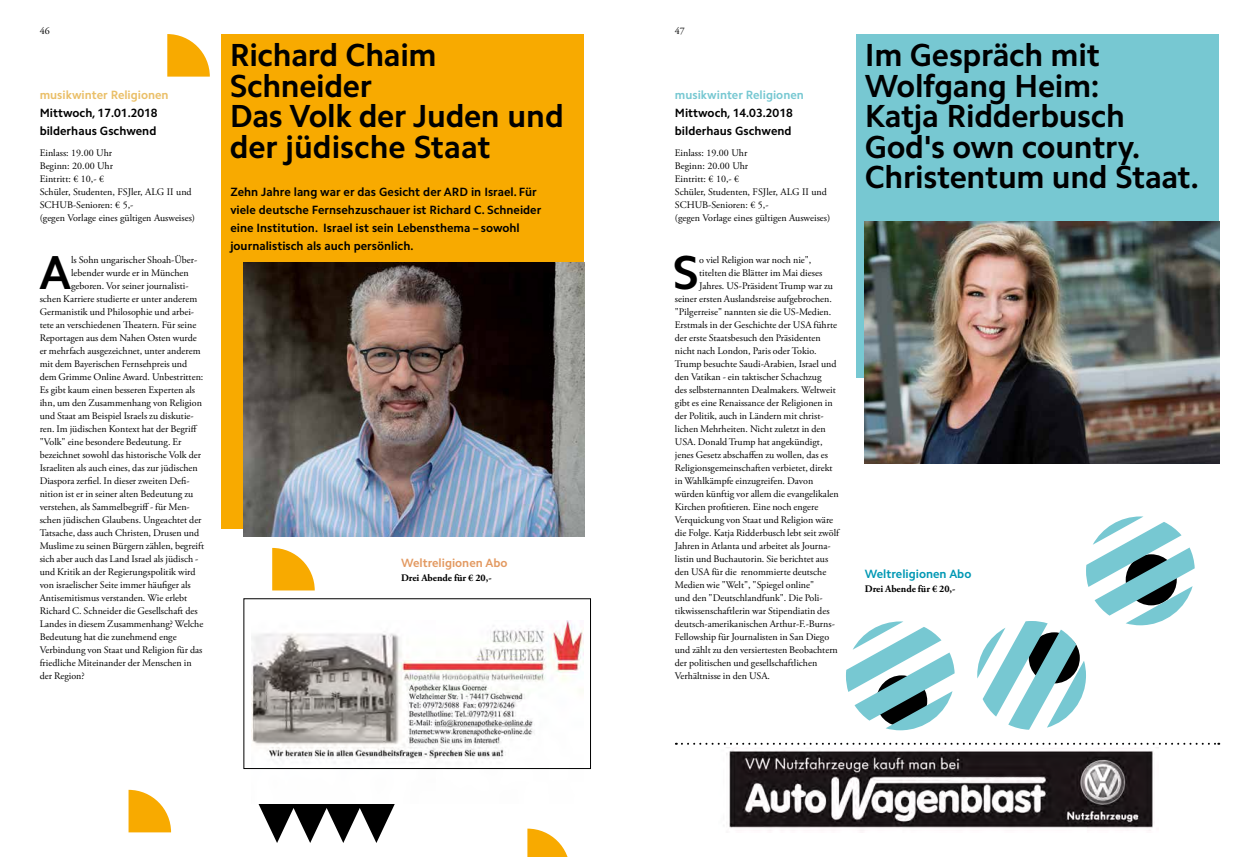
<style>
.page{position:relative;width:1259px;height:857px;background:#fff}
.page>*{position:absolute;margin:0;border:0;box-sizing:border-box;transform-origin:0 0}
.t1{font:700 47.8px "Camphor Std";color:#000}
.t2{font:700 32px/30.5px "Camphor Std";letter-spacing:-.01em;color:#000}
.t3{font:700 12px/18px "Camphor Std";color:#000}
.t4{font:700 12px "Camphor Std";color:#77c8d2}
.t5{font:700 12px "Camphor Std";color:#eabf68}
.t6{font:700 12px "Camphor Std";color:#e39a62}
.t7{font:700 12px "Camphor Std";color:#0098b4}
.t8{font:10px/13px "Adobe Garamond Pro";color:#000}
.t9{font:700 10px "Adobe Garamond Pro";color:#000}
</style>
<div class="page">
<div style="left:856px;top:34px;width:363px;height:343px;background:#77c8d2"></div>
<img style="left:865px;top:221px;width:354px;height:242px">
<svg style="left:676px;top:742px;width:543px;height:2px"></svg>
<svg style="left:846px;top:621px;width:108px;height:109px"></svg>
<svg style="left:977px;top:516px;width:217px;height:213px"></svg>
<div style="left:221px;top:34px;width:363px;height:494px;background:#f8aa00"></div>
<img style="left:244px;top:263px;width:340px;height:273px">
<svg style="left:258px;top:804px;width:137px;height:38px"></svg>
<svg style="left:272px;top:547px;width:43px;height:43px"></svg>
<svg style="left:129px;top:789px;width:42px;height:42px"></svg>
<svg style="left:527px;top:828px;width:40px;height:28px"></svg>
<svg style="left:167px;top:34px;width:43px;height:43px"></svg>
<img style="left:251px;top:620px;width:332px;height:150px">
<img style="left:726px;top:747px;width:432px;height:84px">
<p class="t8" style="left:40px;top:25px;width:11px">46</p>
<p class="t8" style="left:675px;top:25px;width:11px">47</p>
<p class="t5" style="left:40px;top:88px;width:130px">musikwinter Religionen</p>
<p class="t3" style="left:40px;top:104px;width:119px">Mittwoch, 17.01.2018 bilderhaus Gschwend</p>
<p class="t8" style="left:40px;top:147px;width:157px">Einlass: 19.00 Uhr<br>Beginn: 20.00 Uhr<br>Eintritt: € 10,- €<br>Schüler, Studenten, FSJler, ALG II und<br>SCHUB-Senioren: € 5,-<br>(gegen Vorlage eines gültigen Ausweises)</p>
<h1 class="t1" style="left:39px;top:244px;width:33px">A</h1>
<p class="t8" style="left:71px;top:253px;width:128px">ls Sohn ungarischer Shoah-Über-</p>
<p class="t8" style="left:71px;top:266px;width:119px">lebender wurde er in München</p>
<p class="t8" style="left:71px;top:279px;width:119px">geboren. Vor seiner journalisti-</p>
<p class="t8" style="left:40px;top:292px;width:159px">schen Karriere studierte er unter anderem</p>
<p class="t8" style="left:40px;top:305px;width:156px">Germanistik und Philosophie und arbei-</p>
<p class="t8" style="left:40px;top:318px;width:158px">tete an verschiedenen Theatern. Für seine</p>
<p class="t8" style="left:40px;top:331px;width:158px">Reportagen aus dem Nahen Osten wurde</p>
<p class="t8" style="left:40px;top:344px;width:162px">er mehrfach ausgezeichnet, unter anderem</p>
<p class="t8" style="left:40px;top:357px;width:149px">mit dem Bayerischen Fernsehpreis und</p>
<p class="t8" style="left:40px;top:370px;width:165px">dem Grimme Online Award. Unbestritten:</p>
<p class="t8" style="left:40px;top:383px;width:157px">Es gibt kaum einen besseren Experten als</p>
<p class="t8" style="left:40px;top:396px;width:164px">ihn, um den Zusammenhang von Religion</p>
<p class="t8" style="left:40px;top:409px;width:156px">und Staat am Beispiel Israels zu diskutie-</p>
<p class="t8" style="left:40px;top:422px;width:159px">ren. Im jüdischen Kontext hat der Begriff</p>
<p class="t8" style="left:40px;top:435px;width:143px">"Volk" eine besondere Bedeutung. Er</p>
<p class="t8" style="left:40px;top:448px;width:163px">bezeichnet sowohl das historische Volk der</p>
<p class="t8" style="left:40px;top:461px;width:160px">Israeliten als auch eines, das zur jüdischen</p>
<p class="t8" style="left:40px;top:474px;width:151px">Diaspora zerfiel. In dieser zweiten Defi-</p>
<p class="t8" style="left:40px;top:487px;width:155px">nition ist er in seiner alten Bedeutung zu</p>
<p class="t8" style="left:40px;top:500px;width:152px">verstehen, als Sammelbegriff - für Men-</p>
<p class="t8" style="left:40px;top:513px;width:163px">schen jüdischen Glaubens. Ungeachtet der</p>
<p class="t8" style="left:40px;top:526px;width:161px">Tatsache, dass auch Christen, Drusen und</p>
<p class="t8" style="left:40px;top:539px;width:166px">Muslime zu seinen Bürgern zählen, begreift</p>
<p class="t8" style="left:40px;top:552px;width:160px">sich aber auch das Land Israel als jüdisch -</p>
<p class="t8" style="left:40px;top:565px;width:157px">und Kritik an der Regierungspolitik wird</p>
<p class="t8" style="left:40px;top:578px;width:153px">von israelischer Seite immer häufiger als</p>
<p class="t8" style="left:40px;top:591px;width:149px">Antisemitismus verstanden. Wie erlebt</p>
<p class="t8" style="left:40px;top:604px;width:159px">Richard C. Schneider die Gesellschaft des</p>
<p class="t8" style="left:40px;top:617px;width:165px">Landes in diesem Zusammenhang? Welche</p>
<p class="t8" style="left:40px;top:630px;width:138px">Bedeutung hat die zunehmend enge</p>
<p class="t8" style="left:40px;top:643px;width:164px">Verbindung von Staat und Religion für das</p>
<p class="t8" style="left:40px;top:656px;width:153px">friedliche Miteinander der Menschen in</p>
<p class="t8" style="left:40px;top:669px;width:47px">der Region?</p>
<h2 class="t2" style="left:865px;top:40px;width:335px">Im Gespräch mit<br>Wolfgang Heim:<br>Katja Ridderbusch<br>God's own country.<br>Christentum und Staat.</h2>
<h2 class="t2" style="left:230px;top:40px;width:336px">Richard Chaim<br>Schneider<br>Das Volk der Juden und der jüdische Staat</h2>
<p class="t4" style="left:675px;top:88px;width:130px">musikwinter Religionen</p>
<p class="t3" style="left:675px;top:104px;width:119px">Mittwoch, 14.03.2018 bilderhaus Gschwend</p>
<p class="t8" style="left:675px;top:147px;width:157px">Einlass: 19.00 Uhr<br>Beginn: 20.00 Uhr<br>Eintritt: € 10,- €<br>Schüler, Studenten, FSJler, ALG II und<br>SCHUB-Senioren: € 5,-<br>(gegen Vorlage eines gültigen Ausweises)</p>
<p class="t3" style="left:230px;top:183px;width:312px">Zehn Jahre lang war er das Gesicht der ARD in Israel. Für viele deutsche Fernsehzuschauer ist Richard C. Schneider eine Institution.   Israel ist sein Lebensthema – sowohl journalistisch als auch persönlich.</p>
<h1 class="t1" style="left:672px;top:244px;width:28px">S</h1>
<p class="t8" style="left:699px;top:253px;width:114px">o viel Religion war noch nie",</p>
<p class="t8" style="left:699px;top:266px;width:124px">titelten die Blätter im Mai dieses</p>
<p class="t8" style="left:699px;top:279px;width:135px">Jahres. US-Präsident Trump war zu</p>
<p class="t8" style="left:675px;top:292px;width:158px">seiner ersten Auslandsreise aufgebrochen.</p>
<p class="t8" style="left:675px;top:305px;width:158px">"Pilgerreise" nannten sie die US-Medien.</p>
<p class="t8" style="left:675px;top:318px;width:164px">Erstmals in der Geschichte der USA führte</p>
<p class="t8" style="left:675px;top:331px;width:147px">der erste Staatsbesuch den Präsidenten</p>
<p class="t8" style="left:675px;top:344px;width:143px">nicht nach London, Paris oder Tokio.</p>
<p class="t8" style="left:675px;top:357px;width:163px">Trump besuchte Saudi-Arabien, Israel und</p>
<p class="t8" style="left:675px;top:370px;width:148px">den Vatikan - ein taktischer Schachzug</p>
<p class="t8" style="left:675px;top:383px;width:162px">des selbsternannten Dealmakers. Weltweit</p>
<p class="t8" style="left:675px;top:396px;width:159px">gibt es eine Renaissance der Religionen in</p>
<p class="t8" style="left:675px;top:409px;width:150px">der Politik, auch in Ländern mit christ-</p>
<p class="t8" style="left:675px;top:422px;width:152px">lichen Mehrheiten. Nicht zuletzt in den</p>
<p class="t8" style="left:675px;top:435px;width:149px">USA. Donald Trump hat angekündigt,</p>
<p class="t8" style="left:675px;top:448px;width:155px">jenes Gesetz abschaffen zu wollen, das es</p>
<p class="t8" style="left:675px;top:461px;width:159px">Religionsgemeinschaften verbietet, direkt</p>
<p class="t8" style="left:675px;top:474px;width:140px">in Wahlkämpfe einzugreifen. Davon</p>
<p class="t8" style="left:675px;top:487px;width:165px">würden künftig vor allem die evangelikalen</p>
<p class="t8" style="left:675px;top:500px;width:145px">Kirchen profitieren. Eine noch engere</p>
<p class="t8" style="left:675px;top:513px;width:160px">Verquickung von Staat und Religion wäre</p>
<p class="t8" style="left:675px;top:526px;width:166px">die Folge. Katja Ridderbusch lebt seit zwölf</p>
<p class="t8" style="left:675px;top:539px;width:157px">Jahren in Atlanta und arbeitet als Journa-</p>
<p class="t8" style="left:675px;top:552px;width:155px">listin und Buchautorin. Sie berichtet aus</p>
<p class="t8" style="left:675px;top:565px;width:153px">den USA für die renommierte deutsche</p>
<p class="t8" style="left:675px;top:578px;width:141px">Medien wie "Welt", "Spiegel online"</p>
<p class="t8" style="left:675px;top:591px;width:149px">und den "Deutschlandfunk". Die Poli-</p>
<p class="t8" style="left:675px;top:604px;width:156px">tikwissenschaftlerin war Stipendiatin des</p>
<p class="t8" style="left:675px;top:617px;width:162px">deutsch‐amerikanischen Arthur‐F.‐Burns‐</p>
<p class="t8" style="left:675px;top:630px;width:156px">Fellowship für Journalisten in San Diego</p>
<p class="t8" style="left:675px;top:643px;width:164px">und zählt zu den versiertesten Beobachtern</p>
<p class="t8" style="left:675px;top:656px;width:144px">der politischen und gesellschaftlichen</p>
<p class="t8" style="left:675px;top:669px;width:97px">Verhältnisse in den USA.</p>
<p class="t6" style="left:401px;top:555px;width:108px">Weltreligionen Abo</p>
<p class="t9" style="left:401px;top:571px;width:92px">Drei Abende für € 20,-</p>
<p class="t7" style="left:865px;top:566px;width:108px">Weltreligionen Abo</p>
<p class="t9" style="left:865px;top:582px;width:92px">Drei Abende für € 20,-</p>
</div>
